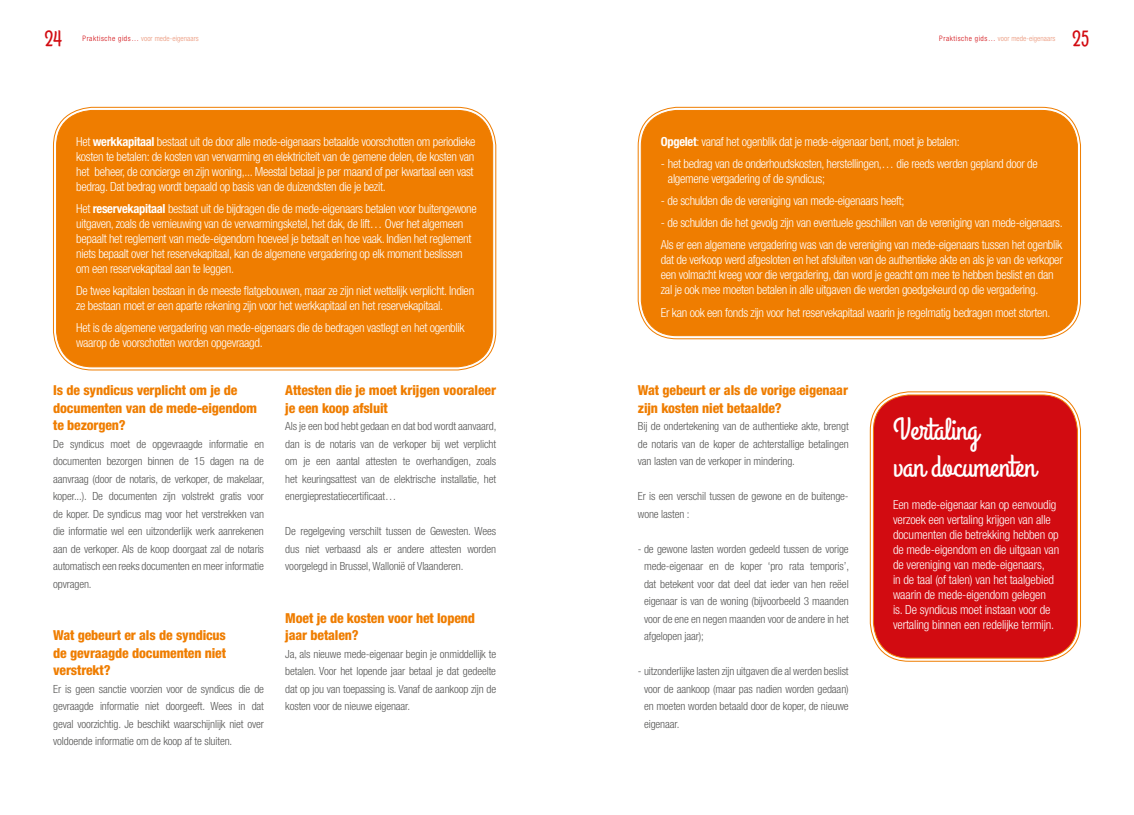
<style>
.page{position:relative;width:1134px;height:815px;background:#fff}
.page>*{position:absolute;margin:0;border:0;box-sizing:border-box;transform-origin:0 0}
.t1{font:31.25px/37.5px "Grand Hotel";letter-spacing:-.01em;color:#fff}
.t2{font:22.5px "Grand Hotel";color:#d20b11}
.t3{font:800 condensed 13.75px/17.5px "Helvetica Neue LT Std";letter-spacing:-.01em;color:#ef7d00}
.t4{font:300 condensed 12.5px/15px "Helvetica Neue LT Std";letter-spacing:-.025em;color:#fff}
.t5{font:300 condensed 11.25px/17.5px "Helvetica Neue LT Std";letter-spacing:-.01em;color:#575756;text-align:justify}
.t6{font:300 condensed 7.5px "Helvetica Neue LT Std";letter-spacing:.01em;color:#eb9578}
.s1{color:#d20b11}
.s2{font-weight:700}
</style>
<div class="page">
<div style="left:57px;top:110px;width:436px;height:257px;background:#ef7d00;border-radius:36px"></div>
<div style="left:53px;top:107px;width:443px;height:263px;border:1px solid #ef7d00;border-radius:39px"></div>
<div style="left:56px;top:110px;width:437px;height:257px;border:1px solid #ef7d00;border-radius:36px"></div>
<div style="left:641px;top:110px;width:436px;height:226px;background:#ef7d00;border-radius:36px"></div>
<div style="left:638px;top:107px;width:443px;height:232px;border:1px solid #ef7d00;border-radius:39px"></div>
<div style="left:641px;top:110px;width:437px;height:226px;border:1px solid #ef7d00;border-radius:36px"></div>
<div style="left:870px;top:392px;width:211px;height:270px;border:1px solid #ef7d00;border-radius:39px"></div>
<div style="left:873px;top:394px;width:205px;height:265px;background:#d20b11"></div>
<h2 class="t2" style="left:44px;top:25px;width:19px">24</h2>
<h2 class="t2" style="left:1072px;top:25px;width:19px">25</h2>
<p class="t6" style="left:83px;top:34px;width:118px"><span class="s1">Praktische gids…</span> voor mede-eigenaars</p>
<p class="t6" style="left:939px;top:34px;width:118px"><span class="s1">Praktische gids…</span> voor mede-eigenaars</p>
<p class="t4" style="left:76px;top:134px;width:401px">Het <span class="s2">werkkapitaal</span> bestaat uit de door alle mede-eigenaars betaalde voorschotten om periodieke kosten te betalen: de kosten van verwarming en elektriciteit van de gemene delen, de kosten van het beheer, de concierge en zijn woning,... Meestal betaal je per maand of per kwartaal een vast bedrag. Dat bedrag wordt bepaald op basis van de duizendsten die je bezit.</p>
<p class="t4" style="left:76px;top:201px;width:402px">Het <span class="s2">reservekapitaal</span> bestaat uit de bijdragen die de mede-eigenaars betalen voor buitengewone uitgaven, zoals de vernieuwing van de verwarmingsketel, het dak, de lift… Over het algemeen bepaalt het reglement van mede-eigendom hoeveel je betaalt en hoe vaak. Indien het reglement niets bepaalt over het reservekapitaal, kan de algemene vergadering op elk moment beslissen om een reservekapitaal aan te leggen.</p>
<p class="t4" style="left:76px;top:283px;width:399px">De twee kapitalen bestaan in de meeste flatgebouwen, maar ze zijn niet wettelijk verplicht. Indien ze bestaan moet er een aparte rekening zijn voor het werkkapitaal en het reservekapitaal.</p>
<p class="t4" style="left:76px;top:320px;width:390px">Het is de algemene vergadering van mede-eigenaars die de bedragen vastlegt en het ogenblik waarop de voorschotten worden opgevraagd.</p>
<p class="t3" style="left:53px;top:381px;width:205px">Is de syndicus verplicht om je de documenten van de mede-eigendom te bezorgen?</p>
<p class="t5" style="left:53px;top:435px;width:213px">De syndicus moet de opgevraagde informatie en documenten bezorgen binnen de 15 dagen na de aanvraag (door de notaris, de verkoper, de makelaar, koper...). De documenten zijn volstrekt gratis voor de koper. De syndicus mag voor het verstrekken van die informatie wel een uitzonderlijk werk aanrekenen aan de verkoper. Als de koop doorgaat zal de notaris automatisch een reeks documenten en meer informatie opvragen.</p>
<p class="t3" style="left:285px;top:381px;width:212px">Attesten die je moet krijgen vooraleer je een koop afsluit</p>
<p class="t5" style="left:285px;top:417px;width:213px">Als je een bod hebt gedaan en dat bod wordt aanvaard, dan is de notaris van de verkoper bij wet verplicht om je een aantal attesten te overhandigen, zoals het keuringsattest van de elektrische installatie, het energieprestatiecertificaat…</p>
<p class="t5" style="left:285px;top:522px;width:212px">De regelgeving verschilt tussen de Gewesten. Wees dus niet verbaasd als er andere attesten worden voorgelegd in Brussel, Wallonië of Vlaanderen.</p>
<p class="t3" style="left:53px;top:626px;width:174px;text-align:justify">Wat gebeurt er als de syndicus de gevraagde documenten niet verstrekt?</p>
<p class="t5" style="left:53px;top:680px;width:212px">Er is geen sanctie voorzien voor de syndicus die de gevraagde informatie niet doorgeeft. Wees in dat geval voorzichtig. Je beschikt waarschijnlijk niet over voldoende informatie om de koop af te sluiten.</p>
<p class="t3" style="left:285px;top:609px;width:191px">Moet je de kosten voor het lopend jaar betalen?</p>
<p class="t5" style="left:285px;top:645px;width:212px">Ja, als nieuwe mede-eigenaar begin je onmiddellijk te betalen. Voor het lopende jaar betaal je dat gedeelte dat op jou van toepassing is. Vanaf de aankoop zijn de kosten voor de nieuwe eigenaar.</p>
<p class="t4" style="left:661px;top:134px;width:300px"><span class="s2">Opgelet</span>: vanaf het ogenblik dat je mede-eigenaar bent, moet je betalen:</p>
<p class="t4" style="left:668px;top:156px;width:371px;text-indent:-7px">- het bedrag van de onderhoudskosten, herstellingen,… die reeds werden gepland door de algemene vergadering of de syndicus;</p>
<p class="t4" style="left:661px;top:193px;width:245px">- de schulden die de vereniging van mede-eigenaars heeft;</p>
<p class="t4" style="left:661px;top:212px;width:403px;line-height:22.1px">- de schulden die het gevolg zijn van eventuele geschillen van de vereniging van mede-eigenaars.<br>Als er een algemene vergadering was van de vereniging van mede-eigenaars tussen het ogenblik</p>
<p class="t4" style="left:661px;top:252px;width:403px">dat de verkoop werd afgesloten en het afsluiten van de authentieke akte en als je van de verkoper een volmacht kreeg voor die vergadering, dan word je geacht om mee te hebben beslist en dan zal je ook mee moeten betalen in alle uitgaven die werden goedgekeurd op die vergadering.</p>
<p class="t4" style="left:661px;top:304px;width:391px">Er kan ook een fonds zijn voor het reservekapitaal waarin je regelmatig bedragen moet storten.</p>
<p class="t3" style="left:638px;top:381px;width:212px">Wat gebeurt er als de vorige eigenaar zijn kosten niet betaalde?</p>
<p class="t5" style="left:638px;top:417px;width:212px">Bij de ondertekening van de authentieke akte, brengt de notaris van de koper de achterstallige betalingen van lasten van de verkoper in mindering.</p>
<p class="t5" style="left:638px;top:487px;width:212px">Er is een verschil tussen de gewone en de buitenge&shy;wone lasten :</p>
<p class="t5" style="left:644px;top:540px;width:207px;text-indent:-6px">- de gewone lasten worden gedeeld tussen de vorige mede-eigenaar en de koper ‘pro rata temporis’, dat betekent voor dat deel dat ieder van hen reëel eigenaar is van de woning (bijvoorbeeld 3 maanden voor de ene en negen maanden voor de andere in het afgelopen jaar);</p>
<p class="t5" style="left:644px;top:662px;width:206px;text-indent:-6px">- uitzonderlijke lasten zijn uitgaven die al werden beslist voor de aankoop (maar pas nadien worden gedaan) en moeten worden betaald door de koper, de nieuwe eigenaar.</p>
<h1 class="t1" style="left:893px;top:412px;width:144px">Vertaling<br>van documenten</h1>
<p class="t4" style="left:893px;top:497px;width:168px">Een mede-eigenaar kan op eenvoudig verzoek een vertaling krijgen van alle documenten die betrekking hebben op de mede-eigendom en die uitgaan van de vereniging van mede-eigenaars,<br>in de taal (of talen) van het taalgebied waarin de mede-eigendom gelegen<br>is. De syndicus moet instaan voor de vertaling binnen een redelijke termijn.</p>
</div>
